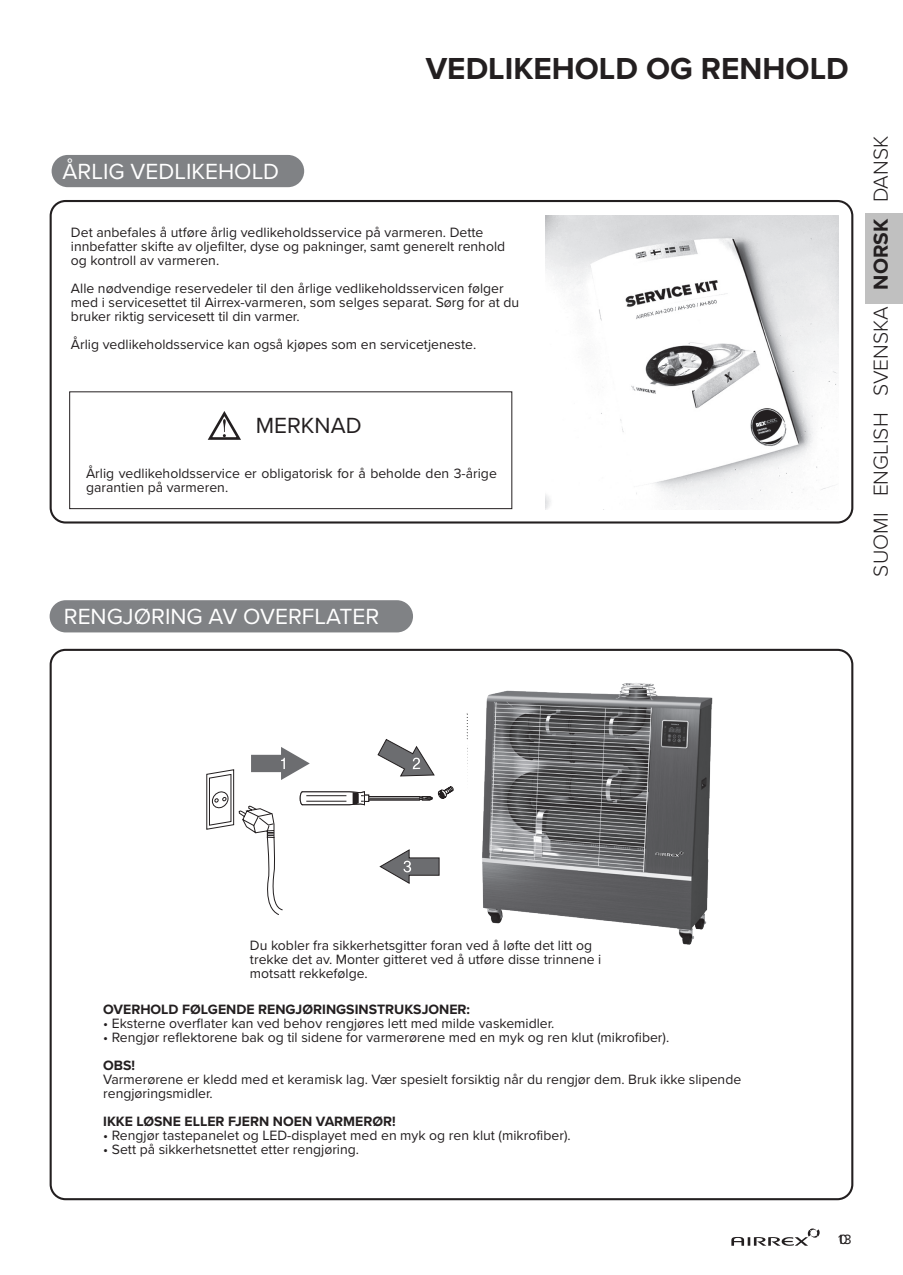
<style>
.page{position:relative;width:903px;height:1275px;background:#fff}
.page>*{position:absolute;margin:0;border:0;box-sizing:border-box;transform-origin:0 0}
.t1{font:700 31.5px "Proxima Nova";color:#231f20}
.t2{font:22.75px "Proxima Nova";color:#fff}
.t3{font:22.75px "Proxima Nova";color:#231f20}
.t4{font:300 21px "Proxima Nova";color:#231f20}
.t5{font:14px/14px "Proxima Nova";color:#231f20}
.t6{font:700 14px "Proxima Nova";color:#231f20}
.s1{font-weight:700}
</style>
<div class="page">
<svg style="left:731px;top:1228px;width:88px;height:18px"></svg>
<div style="left:50px;top:600px;width:363px;height:32px;background:#808285;border-radius:16px"></div>
<svg style="left:206px;top:739px;width:247px;height:176px"></svg>
<img style="left:467px;top:683px;width:246px;height:262px">
<div style="left:52px;top:155px;width:252px;height:32px;background:#808285;border-radius:16px"></div>
<div style="left:50px;top:200px;width:803px;height:324px;border:2px solid #231f20;border-radius:15px"></div>
<div style="left:69px;top:391px;width:443px;height:118px;border:1px solid #231f20"></div>
<svg style="left:208px;top:411px;width:33px;height:29px"></svg>
<img style="left:545px;top:216px;width:293px;height:293px">
<div style="left:866px;top:213px;width:37px;height:91px;background:#c0c0c0"></div>
<h2 class="t2" style="left:63px;top:154px;width:218px">ÅRLIG VEDLIKEHOLD</h2>
<h1 class="t1" style="left:426px;top:45px;width:424px">VEDLIKEHOLD OG RENHOLD</h1>
<p class="t5" style="left:71px;top:224px;width:436px">Det anbefales å utføre årlig vedlikeholdsservice på varmeren. Dette innbefatter skifte av oljefilter, dyse og pakninger, samt generelt renhold og kontroll av varmeren.</p>
<p class="t5" style="left:71px;top:280px;width:450px">Alle nødvendige reservedeler til den årlige vedlikeholdsservicen følger med i servicesettet til Airrex-varmeren, som selges separat. Sørg for at du bruker riktig servicesett til din varmer.</p>
<p class="t5" style="left:71px;top:336px;width:407px">Årlig vedlikeholdsservice kan også kjøpes som en servicetjeneste.</p>
<h2 class="t3" style="left:256px;top:408px;width:107px">MERKNAD</h2>
<p class="t5" style="left:86px;top:465px;width:412px">Årlig vedlikeholdsservice er obligatorisk for å beholde den 3-årige garantien på varmeren.</p>
<h2 class="t2" style="left:64px;top:599px;width:317px">RENGJØRING AV OVERFLATER</h2>
<h3 class="t4" style="left:865px;top:577px;width:442px;rotate:-90deg">SUOMI ENGLISH SVENSKA <span class="s1">NORSK</span> DANSK</h3>
<p class="t5" style="left:250px;top:938px;width:353px">Du kobler fra sikkerhetsgitter foran ved å løfte det litt og trekke det av. Monter gitteret ved å utføre disse trinnene i motsatt rekkefølge.</p>
<p class="t6" style="left:103px;top:999px;width:368px">OVERHOLD FØLGENDE RENGJØRINGSINSTRUKSJONER:</p>
<p class="t5" style="left:103px;top:1015px;width:453px">• Eksterne overflater kan ved behov rengjøres lett med milde vaskemidler.</p>
<p class="t5" style="left:103px;top:1029px;width:568px">• Rengjør reflektorene bak og til sidene for varmerørene med en myk og ren klut (mikrofiber).</p>
<p class="t6" style="left:103px;top:1055px;width:33px">OBS!</p>
<p class="t5" style="left:103px;top:1071px;width:639px">Varmerørene er kledd med et keramisk lag. Vær spesielt forsiktig når du rengjør dem. Bruk ikke slipende rengjøringsmidler.</p>
<p class="t6" style="left:103px;top:1111px;width:294px">IKKE LØSNE ELLER FJERN NOEN VARMERØR!</p>
<p class="t5" style="left:103px;top:1127px;width:469px">• Rengjør tastepanelet og LED-displayet med en myk og ren klut (mikrofiber).</p>
<p class="t5" style="left:103px;top:1141px;width:257px">• Sett på sikkerhetsnettet etter rengjøring.</p>
<p class="t5" style="left:838px;top:1232px;width:15px">103</p>
</div>
